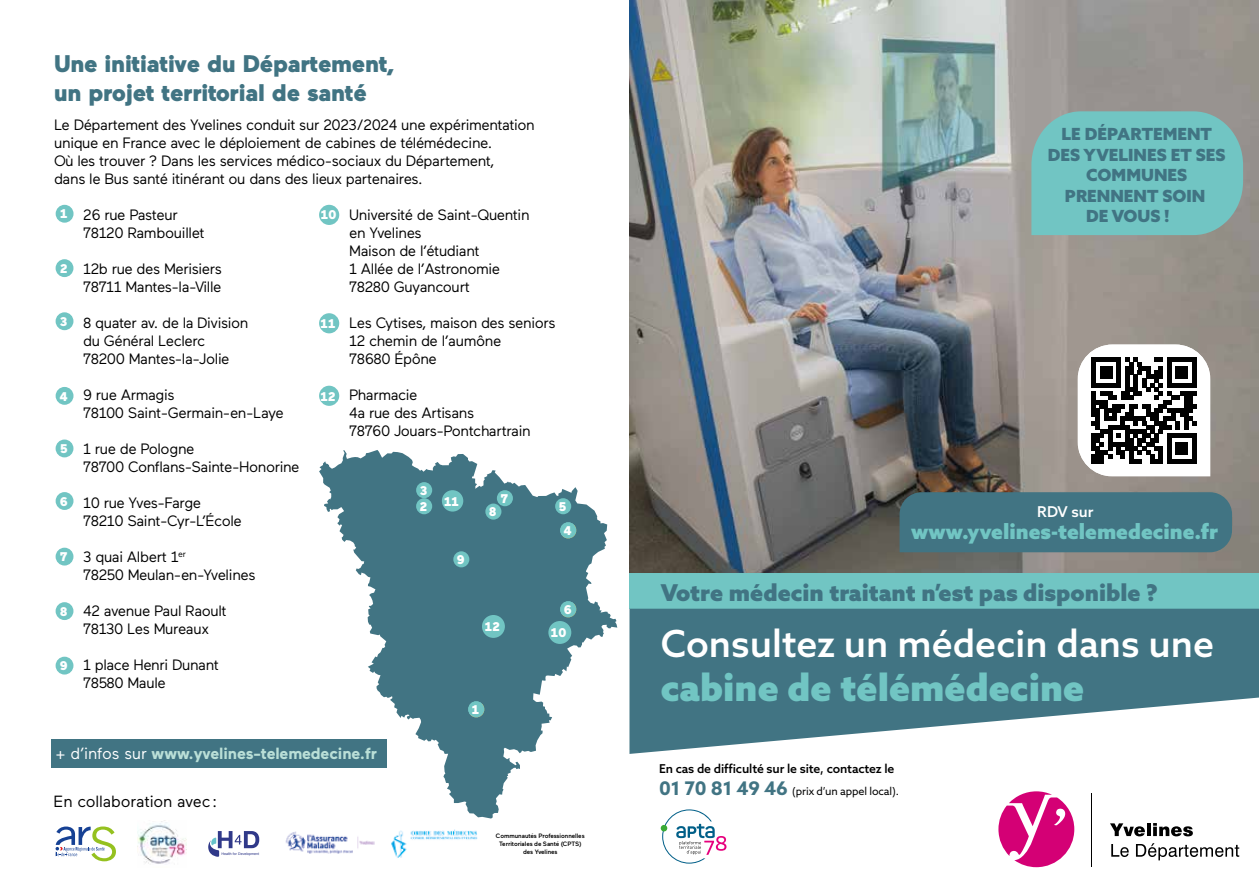
<style>
.page{position:relative;width:1259px;height:893px;background:#fff}
.page>*{position:absolute;margin:0;border:0;box-sizing:border-box;transform-origin:0 0}
.t1{font:500 37.35px "Azo Sans";color:#fff}
.t2{font:900 37.35px "Azo Sans";color:#71c5c3}
.t3{font:900 24px/28.8px "Maax";letter-spacing:-.01em;color:#417483}
.t4{font:900 23.1px "Azo Sans";color:#417483}
.t5{font:900 20.85px "Azo Sans";color:#71c5c3}
.t6{font:900 16.8px "Azo Sans";color:#417483}
.t7{font:700 16.2px "Maax";letter-spacing:-.01em;color:#badfd7}
.t8{font:16.2px "Maax";letter-spacing:-.01em;color:#000}
.t9{font:15px/18px "Maax";letter-spacing:-.03em;color:#000}
.t10{font:500 15px "Azo Sans";color:#fff}
.t11{font:900 12.6px/16px "Maax";letter-spacing:-.01em;color:#fff}
.t12{font:500 12.15px "Azo Sans";letter-spacing:-.01em;color:#000}
.t13{font:10.8px "Azo Sans";letter-spacing:-.01em;color:#000}
.t14{font:500 6.3px/7.6px "Maax";letter-spacing:-.01em;color:#000;text-align:center}
.t15{font:3.6px "Arial";color:#303989}
.s1{font-weight:400;color:#fff}
.s2{font-weight:700;font-size:18.75px;color:#417483}
</style>
<div class="page">
<div style="left:51px;top:739px;width:336px;height:29px;background:#417483"></div>
<svg style="left:55px;top:826px;width:61px;height:35px"></svg>
<img style="left:285px;top:831px;width:90px;height:23px">
<img style="left:391px;top:829px;width:87px;height:29px">
<img style="left:137px;top:821px;width:50px;height:43px">
<svg style="left:208px;top:831px;width:51px;height:26px"></svg>
<div style="left:319px;top:205px;width:20px;height:20px;background:#71c5c3;border-radius:50%"></div>
<div style="left:319px;top:313px;width:20px;height:20px;background:#71c5c3;border-radius:50%"></div>
<div style="left:319px;top:386px;width:20px;height:20px;background:#71c5c3;border-radius:50%"></div>
<svg style="left:1110px;top:823px;width:82px;height:13px"></svg>
<svg style="left:1111px;top:844px;width:17px;height:13px"></svg>
<svg style="left:1136px;top:843px;width:103px;height:17px"></svg>
<hr style="left:1091px;top:793px;width:1px;height:74px;background:#000">
<svg style="left:998px;top:791px;width:76px;height:76px"></svg>
<img style="left:629px;top:0;width:630px;height:573px">
<div style="left:629px;top:573px;width:630px;height:36px;background:#71c5c3"></div>
<svg style="left:629px;top:609px;width:630px;height:145px;fill:#417483"></svg>
<svg style="left:1031px;top:111px;width:212px;height:124px;background:#73c1bf"></svg>
<svg style="left:1077px;top:345px;width:133px;height:131px"></svg>
<hr style="left:1167px;top:459px;width:29px;height:4px;background:#000">
<div style="left:1175px;top:442px;width:13px;height:13px;background:#000"></div>
<div style="left:899px;top:492px;width:333px;height:60px;background:#417483"></div>
<svg style="left:661px;top:809px;width:65px;height:55px"></svg>
<div style="left:56px;top:312px;width:17px;height:18px;background:#71c5c3;border-radius:50%"></div>
<div style="left:56px;top:259px;width:17px;height:18px;background:#71c5c3;border-radius:50%"></div>
<div style="left:56px;top:440px;width:17px;height:17px;background:#71c5c3;border-radius:50%"></div>
<div style="left:56px;top:548px;width:17px;height:18px;background:#71c5c3;border-radius:50%"></div>
<div style="left:56px;top:602px;width:17px;height:18px;background:#71c5c3;border-radius:50%"></div>
<div style="left:56px;top:657px;width:17px;height:17px;background:#71c5c3;border-radius:50%"></div>
<div style="left:56px;top:205px;width:18px;height:18px;background:#71c5c3;border-radius:50%"></div>
<div style="left:56px;top:387px;width:17px;height:18px;background:#71c5c3;border-radius:50%"></div>
<div style="left:56px;top:492px;width:17px;height:18px;background:#71c5c3;border-radius:50%"></div>
<svg style="left:319px;top:450px;width:298px;height:368px;fill:#417483"></svg>
<div style="left:453px;top:551px;width:16px;height:16px;background:#71c5c3;border-radius:50%"></div>
<div style="left:485px;top:504px;width:16px;height:16px;background:#71c5c3;border-radius:50%"></div>
<div style="left:497px;top:490px;width:16px;height:16px;background:#71c5c3;border-radius:50%"></div>
<div style="left:555px;top:498px;width:16px;height:16px;background:#71c5c3;border-radius:50%"></div>
<div style="left:416px;top:482px;width:16px;height:16px;background:#71c5c3;border-radius:50%"></div>
<div style="left:416px;top:498px;width:16px;height:16px;background:#71c5c3;border-radius:50%"></div>
<svg style="left:467px;top:700px;width:18px;height:18px"></svg>
<div style="left:468px;top:701px;width:16px;height:16px;background:#71c5c3;border-radius:50%"></div>
<svg style="left:559px;top:521px;width:18px;height:18px"></svg>
<svg style="left:559px;top:600px;width:18px;height:18px"></svg>
<div style="left:560px;top:522px;width:16px;height:16px;background:#71c5c3;border-radius:50%"></div>
<div style="left:560px;top:601px;width:16px;height:16px;background:#71c5c3;border-radius:50%"></div>
<div style="left:548px;top:621px;width:23px;height:23px;background:#71c5c3;border-radius:50%"></div>
<div style="left:482px;top:615px;width:23px;height:23px;background:#71c5c3;border-radius:50%"></div>
<div style="left:442px;top:490px;width:21px;height:22px;background:#71c5c3;border-radius:50%"></div>
<h2 class="t3" style="left:54px;top:49px;width:342px">Une initiative du Département, un projet territorial de santé</h2>
<p class="t9" style="left:54px;top:116px;width:482px">Le Département des Yvelines conduit sur 2023/2024 une expérimentation unique en France avec le déploiement de cabines de télémédecine.<br>Où les trouver ? Dans les services médico-sociaux du Département,<br>dans le Bus santé itinérant ou dans des lieux partenaires.</p>
<p class="t9" style="left:349px;top:206px;width:182px">Université de Saint-Quentin en Yvelines<br>Maison de l’étudiant<br>1 Allée de l’Astronomie<br>78280 Guyancourt</p>
<p class="t9" style="left:349px;top:314px;width:208px">Les Cytises, maison des seniors<br>12 chemin de l’aumône<br>78680 Épône</p>
<p class="t9" style="left:349px;top:386px;width:183px">Pharmacie<br>4a rue des Artisans<br>78760 Jouars-Pontchartrain</p>
<p class="t9" style="left:83px;top:206px;width:123px">26 rue Pasteur<br>78120 Rambouillet</p>
<p class="t9" style="left:83px;top:260px;width:140px">12b rue des Merisiers<br>78711 Mantes-la-Ville</p>
<p class="t9" style="left:83px;top:314px;width:167px">8 quater av. de la Division du Général Leclerc<br>78200 Mantes-la-Jolie</p>
<p class="t9" style="left:83px;top:386px;width:202px">9 rue Armagis<br>78100 Saint-Germain-en-Laye</p>
<p class="t9" style="left:83px;top:440px;width:218px">1 rue de Pologne<br>78700 Conflans-Sainte-Honorine</p>
<p class="t9" style="left:83px;top:494px;width:160px">10 rue Yves-Farge<br>78210 Saint-Cyr-L’École</p>
<p class="t9" style="left:83px;top:548px;width:174px">3 quai Albert 1<sup>er<br></sup>78250 Meulan-en-Yvelines</p>
<p class="t9" style="left:83px;top:602px;width:145px">42 avenue Paul Raoult<br>78130 Les Mureaux</p>
<p class="t9" style="left:83px;top:656px;width:137px">1 place Henri Dunant<br>78580 Maule</p>
<p class="t11" style="left:60px;top:206px;width:9px">1</p>
<p class="t11" style="left:321px;top:206px;width:18px">10</p>
<p class="t11" style="left:60px;top:260px;width:10px">2</p>
<p class="t11" style="left:60px;top:314px;width:9px">3</p>
<p class="t11" style="left:320px;top:316px;width:16px">11</p>
<p class="t11" style="left:320px;top:388px;width:17px">12</p>
<p class="t11" style="left:60px;top:388px;width:9px">4</p>
<p class="t11" style="left:60px;top:441px;width:9px">5</p>
<p class="t11" style="left:419px;top:482px;width:10px">3<br>2</p>
<p class="t11" style="left:501px;top:491px;width:9px">7</p>
<p class="t11" style="left:60px;top:493px;width:9px">6</p>
<p class="t11" style="left:444px;top:493px;width:16px">11</p>
<p class="t11" style="left:559px;top:499px;width:9px">5</p>
<p class="t11" style="left:489px;top:504px;width:9px">8</p>
<p class="t11" style="left:564px;top:523px;width:9px">4</p>
<p class="t11" style="left:60px;top:549px;width:9px">7</p>
<p class="t11" style="left:457px;top:552px;width:9px">9</p>
<p class="t11" style="left:551px;top:598px;width:22px;line-height:23.1px;text-indent:13px">6<br>10</p>
<p class="t11" style="left:60px;top:603px;width:9px">8</p>
<p class="t11" style="left:485px;top:619px;width:17px">12</p>
<p class="t11" style="left:60px;top:658px;width:9px">9</p>
<p class="t7" style="left:56px;top:745px;width:323px"><span class="s1">+ d’infos sur</span> www.yvelines-telemedecine.fr</p>
<p class="t8" style="left:54px;top:793px;width:165px">En collaboration avec:</p>
<p class="t15" style="left:221px;top:851px;width:39px">Health for Development</p>
<p class="t11" style="left:472px;top:702px;width:9px">1</p>
<p class="t14" style="left:496px;top:832px;width:90px">Communautés Professionnelles<br>Territoriales de Santé (CPTS) des Yvelines</p>
<p class="t6" style="left:1061px;top:123px;width:152px">LE DÉPARTEMENT</p>
<p class="t6" style="left:1047px;top:144px;width:179px">DES YVELINES ET SES</p>
<p class="t6" style="left:1086px;top:164px;width:103px">COMMUNES</p>
<p class="t6" style="left:1065px;top:184px;width:142px">PRENNENT SOIN</p>
<p class="t6" style="left:1086px;top:205px;width:85px">DE VOUS !</p>
<p class="t10" style="left:1037px;top:502px;width:58px">RDV sur</p>
<h3 class="t5" style="left:911px;top:518px;width:308px">www.yvelines-telemedecine.fr</h3>
<h3 class="t4" style="left:661px;top:577px;width:498px">Votre médecin traitant n’est pas disponible ?</h3>
<h1 class="t1" style="left:661px;top:619px;width:555px">Consultez un médecin dans une</h1>
<h1 class="t2" style="left:661px;top:663px;width:425px">cabine de télémédecine</h1>
<p class="t12" style="left:659px;top:760px;width:237px">En cas de difficulté sur le site, contactez le</p>
<p class="t13" style="left:659px;top:784px;width:241px"><span class="s2">01 70 81 49 46</span> (prix d’un appel local).</p>
</div>
